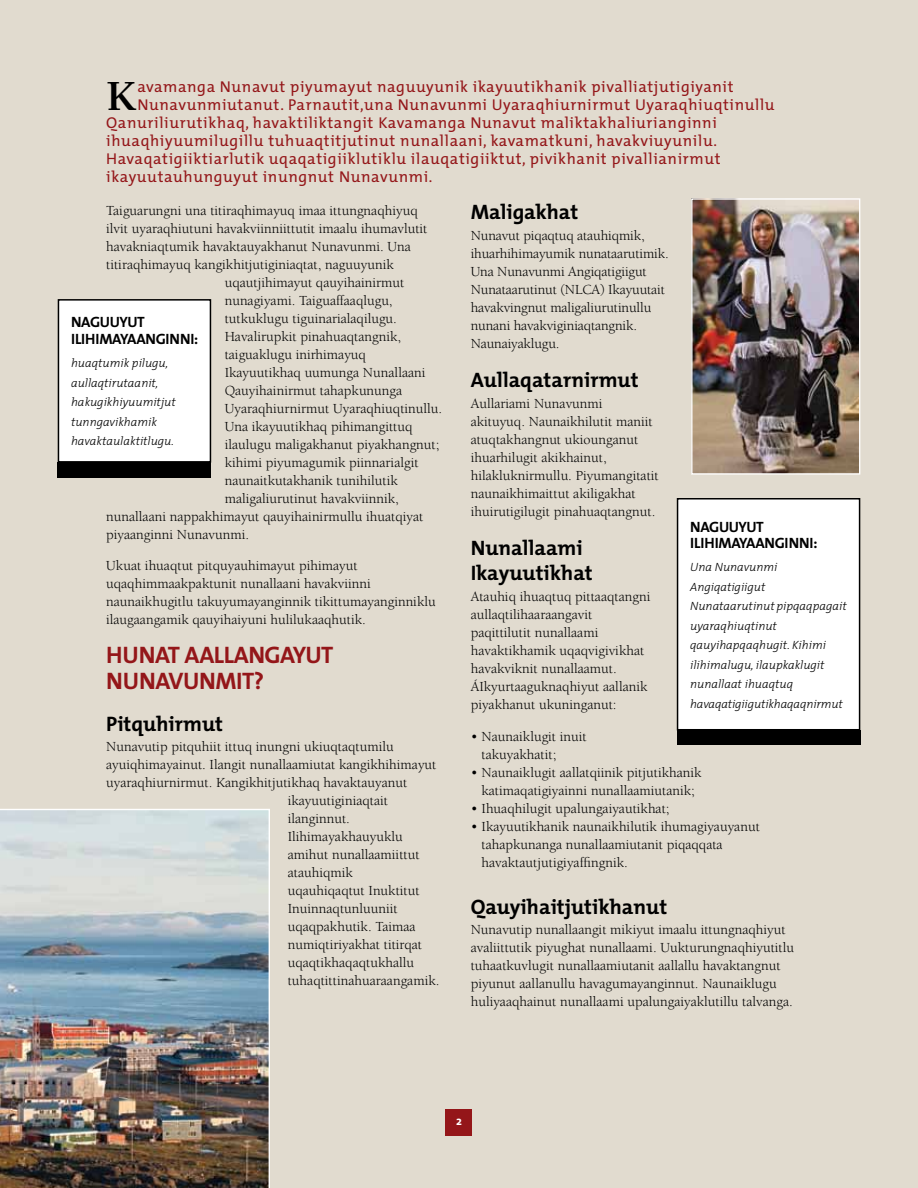
<style>
.page{position:relative;width:918px;height:1188px;background:#e1dbcf}
.page>*{position:absolute;margin:0;border:0;box-sizing:border-box;transform-origin:0 0}
.t1{font:700 44.1px "Berkeley";color:#000}
.t2{font:700 24px/25.5px "The Mix";letter-spacing:-.02em;color:#941619}
.t3{font:700 21px/25.5px "The Mix";color:#000}
.t4{font:15.75px "The Mix";letter-spacing:.04em;color:#941619}
.t5{font:700 15px/16.5px "The Mix";letter-spacing:-.02em;color:#000}
.t6{font:14.25px/18px "Berkeley";color:#000}
.t7{font:700 12.3px "The Mix";color:#fff}
.t8{font:italic 300 12px/19.5px "The Mix";color:#000}
</style>
<div class="page">
<div style="left:446px;top:1109px;width:26px;height:27px;background:#941619"></div>
<img style="left:0;top:809px;width:270px;height:379px">
<div style="left:678px;top:499px;width:182px;height:231px;background:#fff"></div>
<div style="left:677px;top:498px;width:183px;height:232px;border:2px solid #000"></div>
<div style="left:677px;top:731px;width:183px;height:14px;background:#000"></div>
<div style="left:58px;top:300px;width:152px;height:162px;background:#fff"></div>
<div style="left:58px;top:299px;width:153px;height:164px;border:2px solid #000"></div>
<div style="left:58px;top:463px;width:153px;height:15px;background:#000"></div>
<img style="left:693px;top:200px;width:165px;height:273px">
<div style="left:691px;top:198px;width:169px;height:277px;border:1px solid #fff"></div>
<h1 class="t1" style="left:106px;top:73px;width:31px">K</h1>
<p class="t4" style="left:137px;top:74px;width:598px">avamanga Nunavut piyumayut naguuyunik ikayuutikhanik pivalliatjutigiyanit</p>
<p class="t4" style="left:137px;top:92px;width:639px">Nunavunmiutanut. Parnautit,una Nunavunmi Uyaraqhiurnirmut Uyaraqhiuqtinullu</p>
<p class="t4" style="left:106px;top:110px;width:612px">Qanuriliurutikhaq, havaktiliktangit Kavamanga Nunavut maliktakhaliurianginni</p>
<p class="t4" style="left:106px;top:128px;width:612px">ihuaqhiyuumilugillu tuhuaqtitjutinut nunallaani, kavamatkuni, havakviuyunilu.</p>
<p class="t4" style="left:106px;top:146px;width:616px">Havaqatigiiktiarlutik uqaqatigiiklutiklu ilauqatigiiktut, pivikhanit pivallianirmut</p>
<p class="t4" style="left:106px;top:164px;width:328px">ikayuutauhunguyut inungnut Nunavunmi.</p>
<p class="t6" style="left:106px;top:202px;width:313px">Taiguarungni una titiraqhimayuq imaa ittungnaqhiyuq</p>
<p class="t6" style="left:106px;top:220px;width:323px">ilvit uyaraqhiutuni havakviinniittutit imaalu ihumavlutit</p>
<p class="t6" style="left:106px;top:238px;width:306px">havakniaqtumik havaktauyakhanut Nunavunmi. Una</p>
<p class="t6" style="left:106px;top:256px;width:289px">titiraqhimayuq kangikhitjutiginiaqtat, naguuyunik</p>
<p class="t6" style="left:225px;top:274px;width:181px">uqautjihimayut qauyihainirmut</p>
<p class="t6" style="left:225px;top:292px;width:169px">nunagiyami. Taiguaffaaqlugu,</p>
<p class="t6" style="left:225px;top:310px;width:174px">tutkuklugu tiguinarialaqilugu.</p>
<p class="t6" style="left:225px;top:328px;width:178px">Havalirupkit pinahuaqtangnik,</p>
<p class="t6" style="left:225px;top:346px;width:143px">taiguaklugu inirhimayuq</p>
<p class="t6" style="left:225px;top:364px;width:202px">Ikayuutikhaq uumunga Nunallaani</p>
<p class="t6" style="left:225px;top:382px;width:179px">Qauyihainirmut tahapkununga</p>
<p class="t6" style="left:225px;top:400px;width:219px">Uyaraqhiurnirmut Uyaraqhiuqtinullu.</p>
<p class="t6" style="left:225px;top:418px;width:189px">Una ikayuutikhaq pihimangittuq</p>
<p class="t6" style="left:225px;top:436px;width:216px">ilaulugu maligakhanut piyakhangnut;</p>
<p class="t6" style="left:225px;top:454px;width:195px">kihimi piyumagumik piinnarialgit</p>
<p class="t6" style="left:225px;top:472px;width:175px">naunaitkutakhanik tunihilutik</p>
<p class="t6" style="left:225px;top:490px;width:176px">maligaliurutinut havakviinnik,</p>
<p class="t6" style="left:106px;top:508px;width:319px">nunallaani nappakhimayut qauyihainirmullu ihuatqiyat</p>
<p class="t6" style="left:106px;top:526px;width:144px">piyaanginni Nunavunmi.</p>
<p class="t6" style="left:106px;top:557px;width:331px">Ukuat ihuaqtut pitquyauhimayut pihimayut uqaqhimmaakpaktunit nunallaani havakviinni naunaikhugitlu takuyumayanginnik tikittumayanginniklu ilaugaangamik qauyihaiyuni hulilukaaqhutik.</p>
<h2 class="t2" style="left:106px;top:642px;width:229px">HUNAT AALLANGAYUT<br>N UNAVUNMIT?</h2>
<h3 class="t3" style="left:106px;top:710px;width:118px">PITQUHIRMUT</h3>
<p class="t6" style="left:106px;top:738px;width:289px">Nunavutip pitquhiit ittuq inungni ukiuqtaqtumilu</p>
<p class="t6" style="left:106px;top:756px;width:332px">ayuiqhimayainut. Ilangit nunallaamiutat kangikhihimayut</p>
<p class="t6" style="left:106px;top:774px;width:303px">uyaraqhiurnirmut. Kangikhitjutikhaq havaktauyanut</p>
<p class="t6" style="left:288px;top:792px;width:102px">ikayuutiginiaqtait</p>
<p class="t6" style="left:288px;top:810px;width:64px">ilanginnut.</p>
<p class="t6" style="left:288px;top:828px;width:117px">Ilihimayakhauyuklu</p>
<p class="t6" style="left:288px;top:846px;width:133px">amihut nunallaamiittut</p>
<p class="t6" style="left:288px;top:864px;width:67px">atauhiqmik</p>
<p class="t6" style="left:288px;top:882px;width:133px">uqauhiqaqtut Inuktitut</p>
<p class="t6" style="left:288px;top:900px;width:112px">Inuinnaqtunluuniit</p>
<p class="t6" style="left:288px;top:918px;width:129px">uqaqpakhutik. Taimaa</p>
<p class="t6" style="left:288px;top:936px;width:136px">numiqtiriyakhat titirqat</p>
<p class="t6" style="left:288px;top:954px;width:128px">uqaqtikhaqaqtukhallu</p>
<p class="t6" style="left:288px;top:972px;width:153px">tuhaqtittinahuaraangamik.</p>
<p class="t5" style="left:71px;top:314px;width:129px">NAGUUYUT<br>I LIH IMAYAANGINNI:</p>
<p class="t8" style="left:71px;top:353px;width:106px">huaqtumik pilugu, aullaqtirutaanit, hakugikhiyuumitjut tunngavikhamik havaktaulaktitlugu.</p>
<h3 class="t3" style="left:471px;top:199px;width:109px">MALIGAKHAT</h3>
<p class="t6" style="left:471px;top:227px;width:200px">Nunavut piqaqtuq atauhiqmik, ihuarhihimayumik nunataarutimik.<br>Una Nunavunmi Angiqatigiigut<br>Nunataarutinut (NLCA) Ikayuutait havakvingnut maligaliurutinullu nunani havakviginiaqtangnik.<br>Naunaiyaklugu.</p>
<h3 class="t3" style="left:471px;top:367px;width:169px">AULLAQATARNIRMUT</h3>
<p class="t6" style="left:471px;top:395px;width:190px">Aullariami Nunavunmi akituyuq. Naunaikhilutit maniit atuqtakhangnut ukiounganut ihuarhilugit akikhainut, hilakluknirmullu. Piyumangitatit naunaikhimaittut akiligakhat ihuirutigilugit pinahuaqtangnut.</p>
<h3 class="t3" style="left:471px;top:535px;width:124px">NUNALLAAMI<br>IKAYUUTIKHAT</h3>
<p class="t6" style="left:471px;top:588px;width:181px">Atauhiq ihuaqtuq pittaaqtangni aullaqtilihaaraangavit paqittilutit nunallaami havaktikhamik uqaqvigivikhat havakviknit nunallaamut.<br>ÁIkyurtaaguknaqhiyut aallanik piyakhanut ukuninganut:</p>
<p class="t6" style="left:482px;top:727px;width:107px;text-indent:-11px">• Naunaiklugit inuit takuyakhatit;</p>
<p class="t6" style="left:471px;top:763px;width:232px;text-align:center">• Naunaiklugit aallatqiinik pitjutikhanik katimaqatigiyainni nunallaamiutanik;</p>
<p class="t6" style="left:471px;top:799px;width:200px">• Ihuaqhilugit upalungaiyautikhat;</p>
<p class="t6" style="left:482px;top:817px;width:280px;text-indent:-11px">• Ikayuutikhanik naunaikhilutik ihumagiyauyanut tahapkunanga nunallaamiutanit piqaqqata havaktautjutigiyaffingnik.</p>
<h3 class="t3" style="left:471px;top:893px;width:198px">QAUYIHAITJUTIKHANUT</h3>
<p class="t6" style="left:471px;top:921px;width:325px">Nunavutip nunallaangit mikiyut imaalu ittungnaqhiyut avaliittutik piyughat nunallaami. Uukturungnaqhiyutitlu tuhaatkuvlugit nunallaamiutanit aallallu havaktangnut piyunut aallanullu havagumayanginnut. Naunaiklugu huliyaaqhainut nunallaami upalungaiyaklutillu talvanga.</p>
<p class="t5" style="left:690px;top:518px;width:129px">NAGUUYUT<br>I LIH IMAYAANGINNI:</p>
<p class="t8" style="left:690px;top:557px;width:158px">Una Nunavunmi<br>Angiqatigiigut<br>Nunataarutinut pipqaqpagait uyaraqhiuqtinut qauyihapqaqhugit. Kihimi ilihimalugu, ilaupkaklugit nunallaat ihuaqtuq havaqatigiigutikhaqaqnirmut</p>
<p class="t7" style="left:456px;top:1111px;width:7px">2</p>
</div>
